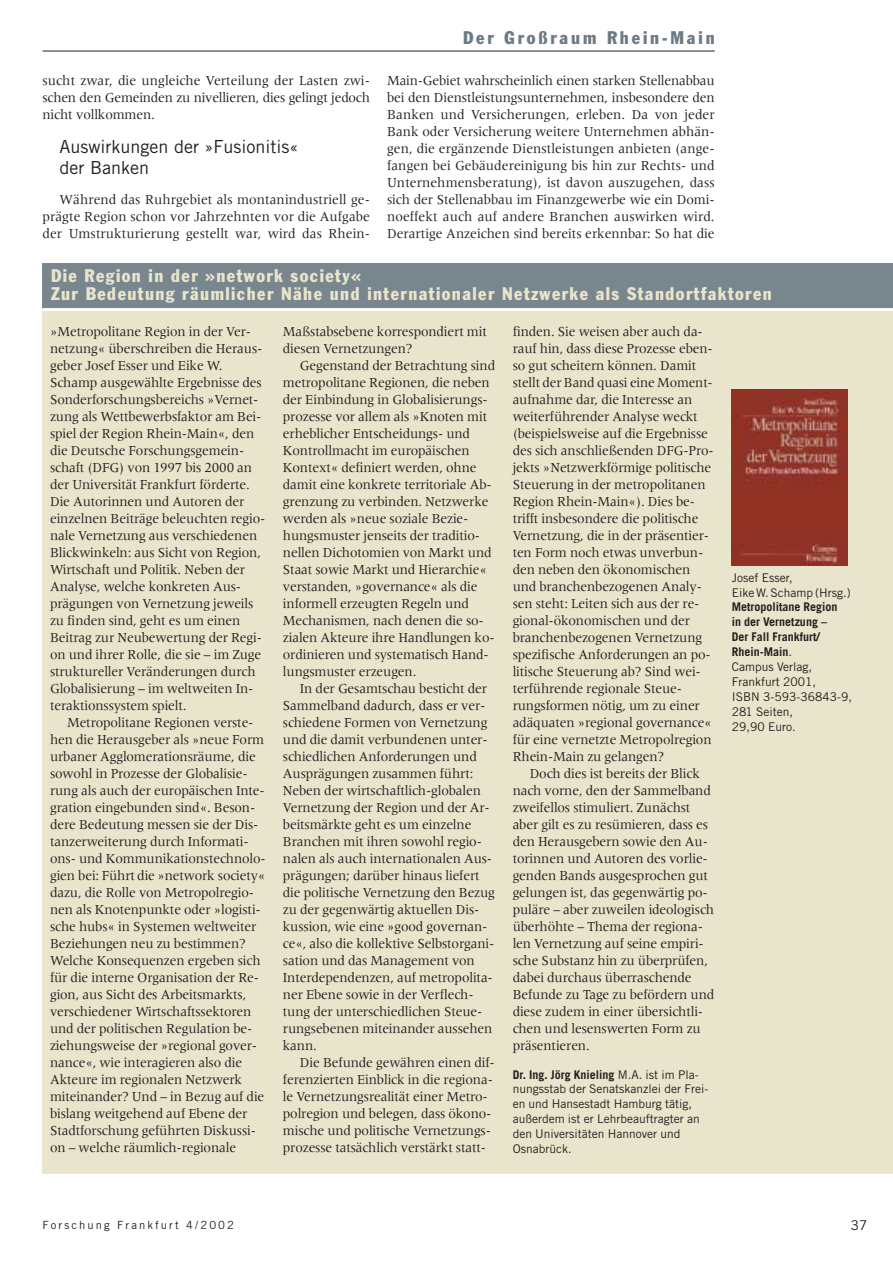
<style>
.page{position:relative;width:893px;height:1263px;background:#fff}
.page>*{position:absolute;margin:0;border:0;box-sizing:border-box;transform-origin:0 0}
.t1{font:condensed 18px/18px "Franklin Gothic";letter-spacing:.08em;color:#e9e5cc}
.t2{font:18px/21px "Trade Gothic";color:#231f1f}
.t3{font:condensed 18px "Franklin Gothic";letter-spacing:.16em;color:#6b7a83}
.t4{font:14.25px/17px "Meridien";letter-spacing:-.01em;color:#231f1f;scale:.95 1}
.t5{font:13.5px "Trade Gothic";color:#231f1f}
.t6{font:12px/14.9px "Trade Gothic";color:#231f1f}
.t7{font:11.25px "Trade Gothic";letter-spacing:.185em;color:#231f1f}
.s1{font-weight:700}
</style>
<div class="page">
<div style="left:43px;top:310px;width:849px;height:863px;background:#e9e5cc"></div>
<div style="left:43px;top:264px;width:849px;height:45px;background:#79868d"></div>
<hr style="left:43px;top:308px;width:849px;height:3px;background:#fff">
<hr style="left:43px;top:51px;width:671px;height:1px;background:#231f1f">
<img style="left:731px;top:389px;width:116px;height:177px">
<p class="t4" style="left:43px;top:73px;width:346px;text-align:justify">sucht zwar, die ungleiche Verteilung der Lasten zwi&shy;schen den Gemeinden zu nivellieren, dies gelingt jedoch nicht vollkommen.</p>
<p class="t2" style="left:60px;top:138px;width:240px">Auswirkungen der »Fusionitis« der Banken</p>
<p class="t4" style="left:43px;top:192px;width:346px;text-align:justify;text-indent:17px">Während das Ruhrgebiet als montanindustriell ge&shy;prägte Region schon vor Jahrzehnten vor die Aufgabe der Umstrukturierung gestellt war, wird das Rhein-</p>
<p class="t3" style="left:463px;top:31px;width:253px">Der Großraum Rhein-Main</p>
<p class="t4" style="left:387px;top:73px;width:346px;text-align:justify">Main-Gebiet wahrscheinlich einen starken Stellenabbau bei den Dienstleistungsunternehmen, insbesondere den Banken und Versicherungen, erleben. Da von jeder Bank oder Versicherung weitere Unternehmen abhän&shy;gen, die ergänzende Dienstleistungen anbieten (ange&shy;fangen bei Gebäudereinigung bis hin zur Rechts- und Unternehmensberatung), ist davon auszugehen, dass sich der Stellenabbau im Finanzgewerbe wie ein Domi&shy;noeffekt auch auf andere Branchen auswirken wird.<br>Derartige Anzeichen sind bereits erkennbar: So hat die</p>
<p class="t1" style="left:51px;top:268px;width:722px">Die Region in der »network society«<br>Zur Bedeutung räumlicher Nähe und internationaler Netzwerke als Standortfaktoren</p>
<p class="t4" style="left:50px;top:324px;width:228px">»Metropolitane Region in der Ver&shy;netzung« überschreiben die Heraus&shy;geber Josef Esser und Eike W.<br>Schamp ausgewählte Ergebnisse des Sonderforschungsbereichs »Vernet&shy;zung als Wettbewerbsfaktor am Bei&shy;spiel der Region Rhein-Main«, den die Deutsche Forschungsgemein&shy;schaft (DFG) von 1997 bis 2000 an der Universität Frankfurt förderte.<br>Die Autorinnen und Autoren der einzelnen Beiträge beleuchten regio&shy;nale Vernetzung aus verschiedenen Blickwinkeln: aus Sicht von Region, Wirtschaft und Politik. Neben der Analyse, welche konkreten Aus&shy;prägungen von Vernetzung jeweils zu finden sind, geht es um einen Beitrag zur Neubewertung der Regi&shy;on und ihrer Rolle, die sie – im Zuge struktureller Veränderungen durch Globalisierung – im weltweiten In&shy;teraktionssystem spielt.</p>
<p class="t4" style="left:50px;top:715px;width:229px;text-indent:17px">Metropolitane Regionen verste&shy;hen die Herausgeber als »neue Form urbaner Agglomerationsräume, die sowohl in Prozesse der Globalisie&shy;rung als auch der europäischen Inte&shy;gration eingebunden sind«. Beson&shy;dere Bedeutung messen sie der Dis&shy;tanzerweiterung durch Informati&shy;ons- und Kommunikationstechnolo&shy;gien bei: Führt die »network society« dazu, die Rolle von Metropolregio&shy;nen als Knotenpunkte oder »logisti&shy;sche hubs« in Systemen weltweiter Beziehungen neu zu bestimmen?<br>Welche Konsequenzen ergeben sich für die interne Organisation der Re&shy;gion, aus Sicht des Arbeitsmarkts, verschiedener Wirtschaftssektoren und der politischen Regulation be&shy;ziehungsweise der »regional gover&shy;nance«, wie interagieren also die Akteure im regionalen Netzwerk miteinander? Und – in Bezug auf die bislang weitgehend auf Ebene der Stadtforschung geführten Diskussi&shy;on – welche räumlich-regionale</p>
<p class="t4" style="left:283px;top:324px;width:216px">Maßstabsebene korrespondiert mit diesen Vernetzungen?</p>
<p class="t4" style="left:283px;top:358px;width:225px;text-indent:17px">Gegenstand der Betrachtung sind metropolitane Regionen, die neben der Einbindung in Globalisierungs&shy;prozesse vor allem als »Knoten mit erheblicher Entscheidungs- und Kontrollmacht im europäischen Kontext« definiert werden, ohne damit eine konkrete territoriale Ab&shy;grenzung zu verbinden. Netzwerke werden als »neue soziale Bezie&shy;hungsmuster jenseits der traditio&shy;nellen Dichotomien von Markt und Staat sowie Markt und Hierarchie« verstanden, »governance« als die informell erzeugten Regeln und Mechanismen, nach denen die so&shy;zialen Akteure ihre Handlungen ko&shy;ordinieren und systematisch Hand&shy;lungsmuster erzeugen.</p>
<p class="t4" style="left:283px;top:681px;width:225px;text-indent:17px">In der Gesamtschau besticht der<br>Sammelband dadurch, dass er ver&shy;schiedene Formen von Vernetzung und die damit verbundenen unter&shy;schiedlichen Anforderungen und<br>Ausprägungen zusammen führt:<br>Neben der wirtschaftlich-globalen<br>Vernetzung der Region und der Ar&shy;beitsmärkte geht es um einzelne<br>Branchen mit ihren sowohl regio&shy;nalen als auch internationalen Aus&shy;prägungen; darüber hinaus liefert die politische Vernetzung den Bezug zu der gegenwärtig aktuellen Dis&shy;kussion, wie eine »good governan&shy;ce«, also die kollektive Selbstorgani&shy;sation und das Management von<br>Interdependenzen, auf metropolita&shy;ner Ebene sowie in der Verflech&shy;tung der unterschiedlichen Steue&shy;rungsebenen miteinander aussehen kann.</p>
<p class="t4" style="left:283px;top:1055px;width:224px;text-indent:17px">Die Befunde gewähren einen dif&shy;ferenzierten Einblick in die regiona&shy;le Vernetzungsrealität einer Metro&shy;polregion und belegen, dass ökono&shy;mische und politische Vernetzungs&shy;prozesse tatsächlich verstärkt statt-</p>
<p class="t4" style="left:512px;top:324px;width:213px">finden. Sie weisen aber auch da&shy;rauf hin, dass diese Prozesse eben&shy;so gut scheitern können. Damit stellt der Band quasi eine Moment&shy;aufnahme dar, die Interesse an weiterführender Analyse weckt (beispielsweise auf die Ergebnisse des sich anschließenden DFG-Pro&shy;jekts »Netzwerkförmige politische<br>Steuerung in der metropolitanen<br>Region Rhein-Main«). Dies be&shy;trifft insbesondere die politische<br>Vernetzung, die in der präsentier&shy;ten Form noch etwas unverbun&shy;den neben den ökonomischen und branchenbezogenen Analy&shy;sen steht: Leiten sich aus der re&shy;gional-ökonomischen und der branchenbezogenen Vernetzung spezifische Anforderungen an po&shy;litische Steuerung ab? Sind wei&shy;terführende regionale Steue&shy;rungsformen nötig, um zu einer adäquaten »regional governance« für eine vernetzte Metropolregion<br>Rhein-Main zu gelangen?</p>
<p class="t4" style="left:512px;top:766px;width:214px;text-indent:17px">Doch dies ist bereits der Blick nach vorne, den der Sammelband zweifellos stimuliert. Zunächst aber gilt es zu resümieren, dass es den Herausgebern sowie den Au&shy;torinnen und Autoren des vorlie&shy;genden Bands ausgesprochen gut gelungen ist, das gegenwärtig po&shy;puläre – aber zuweilen ideologisch überhöhte – Thema der regiona&shy;len Vernetzung auf seine empiri&shy;sche Substanz hin zu überprüfen, dabei durchaus überraschende<br>Befunde zu Tage zu befördern und diese zudem in einer übersichtli&shy;chen und lesenswerten Form zu präsentieren.</p>
<p class="t6" style="left:512px;top:1068px;width:197px"><span class="s1">Dr. Ing. Jörg Knieling</span> M.A. ist im Pla&shy;nungsstab der Senatskanzlei der Frei&shy;en und Hansestadt Hamburg tätig, außerdem ist er Lehrbeauftragter an den Universitäten Hannover und<br>Osnabrück.</p>
<p class="t6" style="left:731px;top:571px;width:120px">Josef Esser,<br>EikeW.Schamp(Hrsg.)</p>
<p class="t6" style="left:731px;top:601px;width:122px"><span class="s1">Metropolitane Region<br>in der Vernetzung –<br>Der Fall Frankfurt/<br>Rhein-Main</span>.<br>Campus Verlag,<br>Frankfurt 2001,<br>ISBN 3-593-36843-9,<br>281 Seiten,<br>29,90 Euro.</p>
<p class="t7" style="left:43px;top:1221px;width:193px">Forschung Frankfurt 4/2002</p>
<p class="t5" style="left:850px;top:1220px;width:18px">37</p>
</div>
